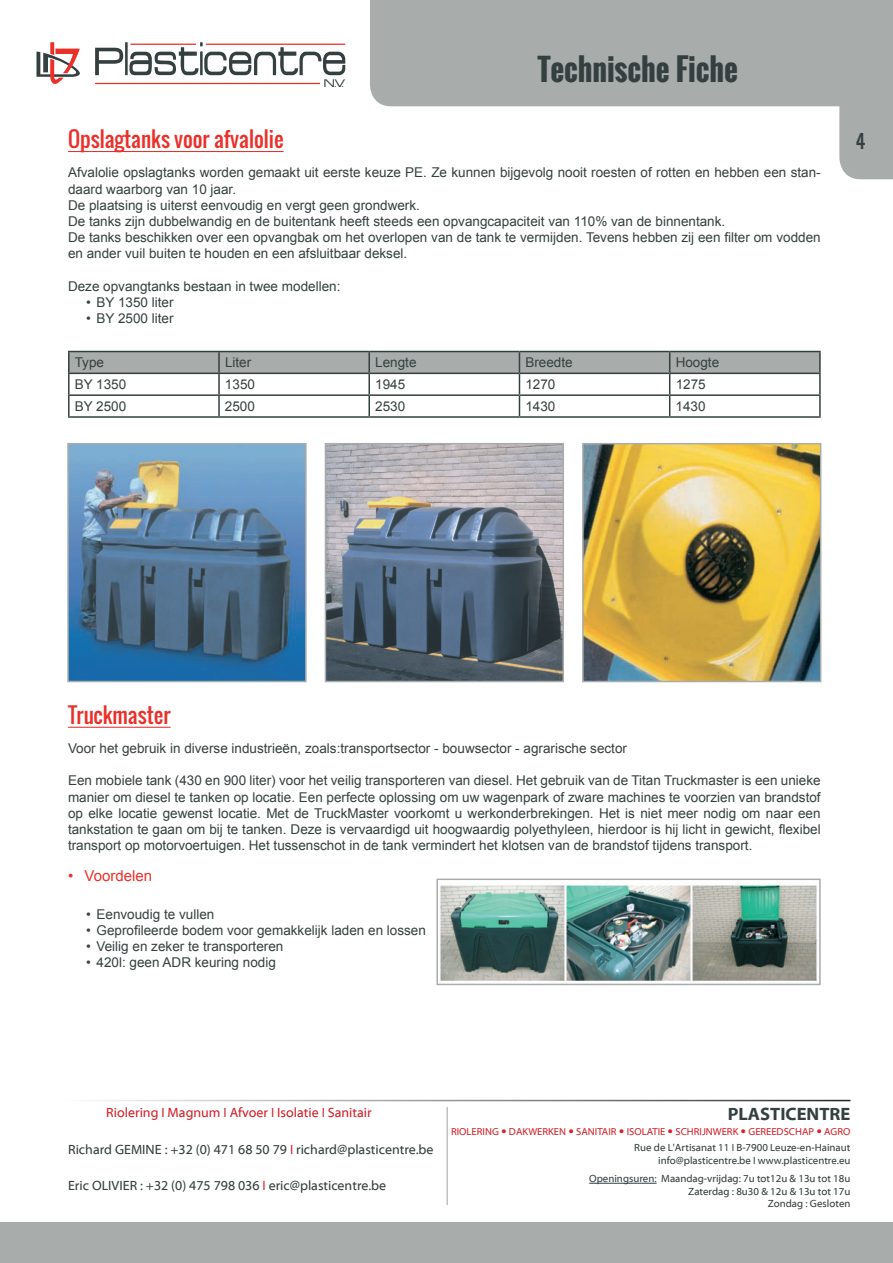
<style>
.page{position:relative;width:893px;height:1263px;background:#fff}
.page>*{position:absolute;margin:0;border:0;box-sizing:border-box;transform-origin:0 0}
.t1{font:700 30px "Oswald";color:#34403f}
.t2{font:21px "Oswald";color:#eb2f29}
.t3{font:700 18px "Myriad Web Pro";color:#34403f}
.t4{font:18px "Oswald";color:#34403f}
.t5{font:15px "Arial";color:#eb2f29}
.t6{font:13.5px/16.2px "Arial";color:#34403f}
.t7{font:13.5px "Myriad Web Pro";color:#34403f}
.t8{font:13.5px "Myriad Web Pro";color:#d1232a}
.t9{font:12px "Acens";color:#34403f;scale:1.18 1}
.t10{font:10.5px/12.6px "Myriad Web Pro";color:#34403f;text-align:right}
.t11{font:10.2px "Myriad Web Pro";color:#d1232a}
.s1{font-family:"Myriad Pro"}
.s2{font-family:"Myriad Pro";color:#d1232a}
</style>
<div class="page">
<svg style="left:36px;top:42px;width:44px;height:42px"></svg>
<hr style="left:95px;top:83px;width:225px;height:1px;background:#eb2f29">
<svg style="left:95px;top:48px;width:28px;height:27px"></svg>
<hr style="left:125px;top:42px;width:3px;height:33px;background:#34403f">
<svg style="left:129px;top:42px;width:216px;height:33px"></svg>
<hr style="left:206px;top:44px;width:139px;height:1px;background:#eb2f29">
<div style="left:0;top:1222px;width:893px;height:41px;background:#a8acab"></div>
<svg style="left:370px;top:0;width:523px;height:179px;fill:#a8acab"></svg>
<hr style="left:589px;top:1183px;width:68px;height:1px;background:#34403f">
<hr style="left:446px;top:1107px;width:2px;height:98px;background:#bec2c2">
<hr style="left:68px;top:151px;width:216px;height:1px;background:#eb2f29">
<hr style="left:68px;top:727px;width:103px;height:1px;background:#eb2f29">
<hr style="left:68px;top:373px;width:151px;height:1px;background:#34403f">
<hr style="left:670px;top:373px;width:151px;height:1px;background:#34403f">
<hr style="left:68px;top:394px;width:151px;height:2px;background:#34403f">
<hr style="left:670px;top:394px;width:151px;height:2px;background:#34403f">
<svg style="left:69px;top:352px;width:751px;height:64px"></svg>
<hr style="left:68px;top:351px;width:151px;height:1px;background:#34403f">
<hr style="left:68px;top:352px;width:2px;height:21px;background:#34403f">
<hr style="left:219px;top:351px;width:150px;height:1px;background:#34403f">
<hr style="left:369px;top:351px;width:150px;height:1px;background:#34403f">
<hr style="left:519px;top:351px;width:151px;height:1px;background:#34403f">
<hr style="left:670px;top:351px;width:151px;height:1px;background:#34403f">
<hr style="left:819px;top:352px;width:2px;height:21px;background:#34403f">
<hr style="left:68px;top:374px;width:2px;height:20px;background:#34403f">
<hr style="left:819px;top:374px;width:2px;height:20px;background:#34403f">
<hr style="left:68px;top:396px;width:2px;height:20px;background:#34403f">
<hr style="left:819px;top:396px;width:2px;height:20px;background:#34403f">
<hr style="left:68px;top:416px;width:151px;height:2px;background:#34403f">
<hr style="left:219px;top:416px;width:150px;height:2px;background:#34403f">
<hr style="left:369px;top:416px;width:150px;height:2px;background:#34403f">
<hr style="left:519px;top:416px;width:151px;height:2px;background:#34403f">
<hr style="left:670px;top:416px;width:151px;height:2px;background:#34403f">
<img style="left:70px;top:446px;width:234px;height:233px">
<div style="left:67px;top:443px;width:240px;height:239px;border:2px solid #a8acab"></div>
<img style="left:328px;top:446px;width:233px;height:233px">
<div style="left:325px;top:443px;width:239px;height:239px;border:2px solid #a8acab"></div>
<img style="left:585px;top:446px;width:233px;height:233px">
<div style="left:582px;top:443px;width:239px;height:239px;border:2px solid #a8acab"></div>
<img style="left:440px;top:884px;width:377px;height:97px">
<div style="left:436px;top:878px;width:385px;height:107px;border:2px solid #a8acab"></div>
<p class="t9" style="left:324px;top:77px;width:20px">N.V.</p>
<h1 class="t1" style="left:538px;top:47px;width:202px">Technische Fiche</h1>
<h2 class="t2" style="left:68px;top:124px;width:217px">Opslagtanks voor afvalolie</h2>
<p class="t6" style="left:68px;top:165px;width:754px">Afvalolie opslagtanks worden gemaakt uit eerste keuze PE. Ze kunnen bijgevolg nooit roesten of rotten en hebben een stan&shy;daard waarborg van 10 jaar.<br>De plaatsing is uiterst eenvoudig en vergt geen grondwerk.<br>De tanks zijn dubbelwandig en de buitentank heeft steeds een opvangcapaciteit van 110% van de binnentank.<br>De tanks beschikken over een opvangbak om het overlopen van de tank te vermijden. Tevens hebben zij een filter om vodden en ander vuil buiten te houden en een afsluitbaar deksel.</p>
<p class="t6" style="left:68px;top:278px;width:274px">Deze opvangtanks bestaan in twee modellen:</p>
<p class="t6" style="left:86px;top:294px;width:89px">• BY 1350 liter</p>
<p class="t6" style="left:86px;top:310px;width:89px">• BY 2500 liter</p>
<p class="t6" style="left:75px;top:355px;width:31px">Type</p>
<p class="t6" style="left:225px;top:355px;width:28px">Liter</p>
<p class="t6" style="left:375px;top:355px;width:43px">Lengte</p>
<p class="t6" style="left:525px;top:355px;width:49px">Breedte</p>
<p class="t6" style="left:676px;top:355px;width:45px">Hoogte</p>
<p class="t6" style="left:75px;top:376px;width:53px">BY 1350</p>
<p class="t6" style="left:225px;top:376px;width:32px">1350</p>
<p class="t6" style="left:375px;top:376px;width:32px">1945</p>
<p class="t6" style="left:525px;top:376px;width:32px">1270</p>
<p class="t6" style="left:676px;top:376px;width:32px">1275</p>
<p class="t6" style="left:75px;top:398px;width:53px">BY 2500</p>
<p class="t6" style="left:225px;top:398px;width:32px">2500</p>
<p class="t6" style="left:375px;top:398px;width:32px">2530</p>
<p class="t6" style="left:525px;top:398px;width:32px">1430</p>
<p class="t6" style="left:676px;top:398px;width:32px">1430</p>
<h3 class="t4" style="left:856px;top:128px;width:11px">4</h3>
<h2 class="t2" style="left:68px;top:699px;width:104px">Truckmaster</h2>
<p class="t6" style="left:68px;top:740px;width:560px">Voor het gebruik in diverse industrieën, zoals:transportsector - bouwsector - agrarische sector</p>
<p class="t6" style="left:68px;top:773px;width:754px;text-align:justify">Een mobiele tank (430 en 900 liter) voor het veilig transporteren van diesel. Het gebruik van de Titan Truckmaster is een unieke manier om diesel te tanken op locatie. Een perfecte oplossing om uw wagenpark of zware machines te voorzien van brandstof op elke locatie gewenst locatie. Met de TruckMaster voorkomt u werkonderbrekingen. Het is niet meer nodig om naar een tankstation te gaan om bij te tanken. Deze is vervaardigd uit hoogwaardig polyethyleen, hierdoor is hij licht in gewicht, flexibel transport op motorvoertuigen. Het tussenschot in de tank vermindert het klotsen van de brandstof tijdens transport.</p>
<p class="t5" style="left:68px;top:866px;width:86px">• Voordelen</p>
<p class="t6" style="left:86px;top:906px;width:130px">• Eenvoudig te vullen</p>
<p class="t6" style="left:86px;top:922px;width:341px">• Geprofileerde bodem voor gemakkelijk laden en lossen</p>
<p class="t6" style="left:86px;top:938px;width:199px">• Veilig en zeker te transporteren</p>
<p class="t6" style="left:86px;top:955px;width:191px">• 420l: geen ADR keuring nodig</p>
<p class="t8" style="left:106px;top:1105px;width:267px">Riolering <span class="s1">І</span> Magnum <span class="s1">І</span> Afvoer <span class="s1">І</span> Isolatie <span class="s1">І</span> Sanitair</p>
<h3 class="t3" style="left:728px;top:1104px;width:124px">PLASTICENTRE</h3>
<p class="t11" style="left:451px;top:1126px;width:401px">RIOLERING DAKWERKEN SANITAIR ISOLATIE SCHRIJNWERK GEREEDSCHAP AGRO</p>
<p class="t10" style="left:634px;top:1141px;width:218px">Rue de L'Artisanat 11 <span class="s1">І</span> B-7900 Leuze-en-Hainaut info@plasticentre.be <span class="s1">І</span> www.plasticentre.eu</p>
<p class="t10" style="left:589px;top:1172px;width:263px">Openingsuren: Maandag-vrijdag: 7u tot12u &amp; 13u tot 18u<br>Zaterdag : 8u30 &amp; 12u &amp; 13u tot 17u<br>Zondag : Gesloten</p>
<p class="t7" style="left:68px;top:1142px;width:367px">Richard GEMINE : +32 (0) 471 68 50 79 <span class="s2">І</span> richard@plasticentre.be</p>
<p class="t7" style="left:68px;top:1178px;width:320px">Eric OLIVIER : +32 (0) 475 798 036 <span class="s2">І</span> eric@plasticentre.be</p>
</div>
